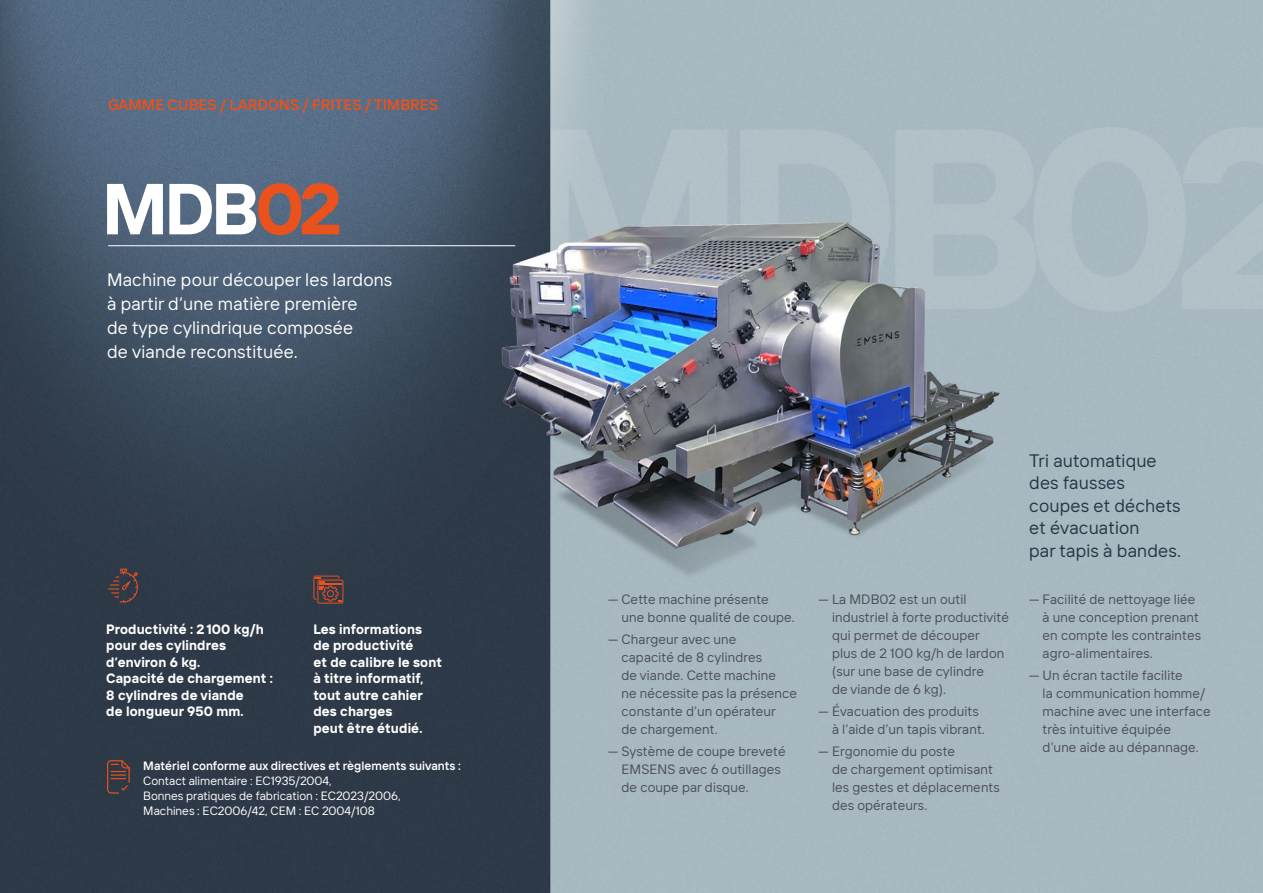
<style>
.page{position:relative;width:1263px;height:893px;background:#fff}
.page>*{position:absolute;margin:0;border:0;box-sizing:border-box;transform-origin:0 0}
.t1{font:700 72px "TT Interfaces";letter-spacing:-.05em;color:#fff}
.t2{font:18px/24px "TT Interfaces";letter-spacing:.01em;color:#fff}
.t3{font:18px/22.5px "TT Interfaces";letter-spacing:.01em;color:#243646}
.t4{font:600 15px "TT Interfaces";color:#e9511d}
.t5{font:13.5px/18px "TT Interfaces";letter-spacing:.01em;color:#4a4f54}
.t6{font:700 13.5px/16.5px "TT Interfaces";letter-spacing:.01em;color:#fff}
.t7{font:12px/15px "TT Interfaces";color:#fff}
.t8{font:600 12px "TT Interfaces";color:#fff}
.s1{color:#e9511d}
</style>
<div class="page">
<img style="left:0;top:0;width:1263px;height:893px">
<svg style="left:108px;top:569px;width:30px;height:34px"></svg>
<svg style="left:313px;top:576px;width:30px;height:28px"></svg>
<svg style="left:107px;top:760px;width:23px;height:34px"></svg>
<hr style="left:108px;top:245px;width:407px;height:1px;background:#fff">
<p class="t4" style="left:108px;top:94px;width:332px">GAMME CUBES / LARDONS / FRITES / TIMBRES</p>
<h1 class="t1" style="left:102px;top:162px;width:242px">MDB<span class="s1">02</span></h1>
<h2 class="t2" style="left:107px;top:268px;width:287px">Machine pour découper les lardons à partir d’une matière première<br>de type cylindrique composée<br>de viande reconstituée.</h2>
<p class="t6" style="left:106px;top:620px;width:168px">Productivité : 2100 kg/h pour des cylindres d’environ 6 kg.<br>Capacité de chargement :<br>8 cylindres de viande<br>de longueur 950 mm.</p>
<p class="t6" style="left:313px;top:620px;width:130px">Les informations<br>de productivité<br>et de calibre le sont à titre informatif, tout autre cahier des charges<br>peut être étudié.</p>
<p class="t8" style="left:143px;top:757px;width:319px">Matériel conforme aux directives et règlements suivants :</p>
<p class="t7" style="left:143px;top:773px;width:259px">Contact alimentaire : EC1935/2004,<br>Bonnes pratiques de fabrication : EC2023/2006,<br>Machines : EC2006/42, CEM : EC 2004/108</p>
<p class="t5" style="left:621px;top:590px;width:175px;text-indent:-13px">— Cette machine présente une bonne qualité de coupe.</p>
<p class="t5" style="left:621px;top:630px;width:177px;text-indent:-13px">— Chargeur avec une<br>capacité de 8 cylindres<br>de viande. Cette machine<br>ne nécessite pas la présence constante d’un opérateur<br>de chargement.</p>
<p class="t5" style="left:621px;top:742px;width:166px;text-indent:-13px">— Système de coupe breveté<br>EMSENS avec 6 outillages de coupe par disque.</p>
<p class="t5" style="left:832px;top:590px;width:178px;text-indent:-13px">— La MDB02 est un outil industriel à forte productivité qui permet de découper<br>plus de 2 100 kg/h de lardon (sur une base de cylindre<br>de viande de 6 kg).</p>
<p class="t5" style="left:832px;top:702px;width:154px;text-indent:-13px">— Évacuation des produits à l’aide d’un tapis vibrant.</p>
<p class="t5" style="left:832px;top:742px;width:169px;text-indent:-13px">— Ergonomie du poste<br>de chargement optimisant les gestes et déplacements des opérateurs.</p>
<h2 class="t3" style="left:1029px;top:449px;width:153px">Tri automatique des fausses coupes et déchets et évacuation<br>par tapis à bandes.</h2>
<p class="t5" style="left:1042px;top:590px;width:160px;text-indent:-13px">— Facilité de nettoyage liée à une conception prenant en compte les contraintes agro-alimentaires.</p>
<p class="t5" style="left:1042px;top:666px;width:170px;text-indent:-13px">— Un écran tactile facilite<br>la communication homme/ machine avec une interface très intuitive équipée<br>d’une aide au dépannage.</p>
</div>
